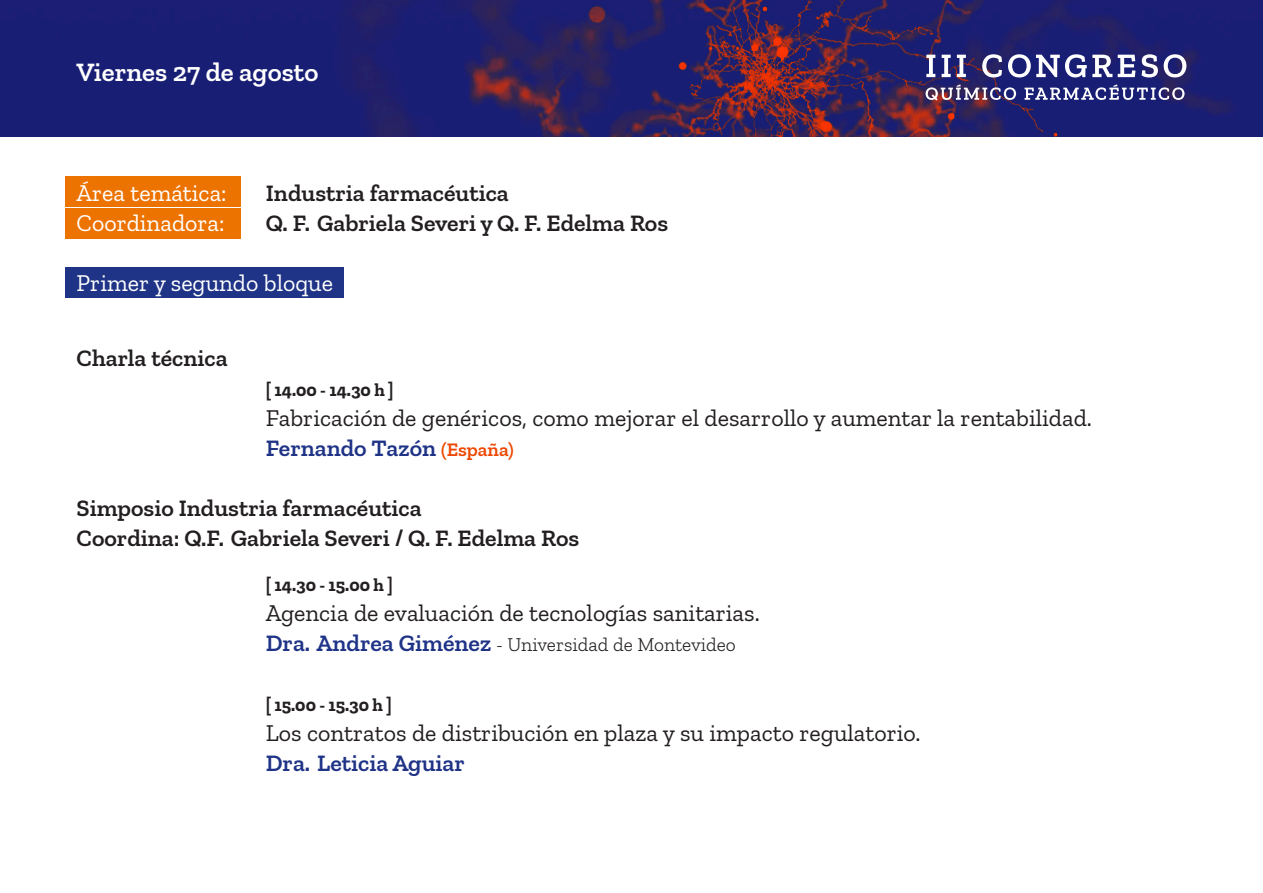
<style>
.page{position:relative;width:1263px;height:893px;background:#fff}
.page>*{position:absolute;margin:0;border:0;box-sizing:border-box;transform-origin:0 0}
.t1{font:600 27px "Zilla Slab";color:#fff}
.Subtitulo__nombre_ch{font:24px "Zilla Slab";color:#231f20}
.Titulo{font:600 24px "Zilla Slab";color:#231f20}
.Subtitulo__nombre_ch-2{font:600 24px "Zilla Slab";color:#231f20}
.Subtitulo__nombre_ch-3{font:24px/30px "Zilla Slab";color:#fff}
.Subtitulo__nombre_ch-4{font:600 24px "Zilla Slab";color:#1f3387}
.Subtitulo__nombre_ch-5{font:300 19.5px "Zilla Slab";color:#231f20}
.Subtitulo__nombre_ch-6{font:700 18px "Zilla Slab";color:#231f20}
.s1{font-size:19.5px;color:#ed4700}
.s2{font-weight:600;font-size:24px;color:#1f3387}
</style>
<div class="page">
<svg style="left:0;top:0;width:1263px;height:137px;background:#272068"></svg>
<svg style="left:926px;top:55px;width:9px;height:22px"></svg>
<svg style="left:942px;top:55px;width:9px;height:22px"></svg>
<svg style="left:957px;top:55px;width:9px;height:22px"></svg>
<svg style="left:982px;top:54px;width:20px;height:23px"></svg>
<svg style="left:1008px;top:54px;width:104px;height:23px"></svg>
<svg style="left:1118px;top:55px;width:17px;height:22px"></svg>
<svg style="left:1141px;top:54px;width:17px;height:23px"></svg>
<svg style="left:1164px;top:54px;width:22px;height:23px"></svg>
<svg style="left:925px;top:84px;width:91px;height:17px;background:#6d5f87"></svg>
<svg style="left:1024px;top:84px;width:160px;height:16px"></svg>
<div style="left:65px;top:176px;width:175px;height:31px;background:#ed7300"></div>
<div style="left:65px;top:208px;width:175px;height:31px;background:#ed7300"></div>
<div style="left:65px;top:267px;width:278px;height:31px;background:#1f3387"></div>
<p class="t1" style="left:77px;top:57px;width:243px">Viernes 27 de agosto</p>
<p class="Subtitulo__nombre_ch-3" style="left:77px;top:178px;width:152px">Área temática:<br>Coordinadora:</p>
<p class="Subtitulo__nombre_ch-2" style="left:266px;top:179px;width:245px">Industria farmacéutica</p>
<p class="Subtitulo__nombre_ch-2" style="left:266px;top:209px;width:404px">Q. F. Gabriela Severi y Q. F. Edelma Ros</p>
<p class="Subtitulo__nombre_ch-3" style="left:77px;top:268px;width:258px">Primer y segundo bloque</p>
<p class="Titulo" style="left:77px;top:344px;width:153px">Charla técnica</p>
<p class="Subtitulo__nombre_ch-6" style="left:266px;top:379px;width:129px">[ 14.00 - 14.30 h ]</p>
<p class="Subtitulo__nombre_ch" style="left:266px;top:405px;width:828px">Fabricación de genéricos, como mejorar el desarrollo y aumentar la rentabilidad.</p>
<p class="Subtitulo__nombre_ch-4" style="left:266px;top:434px;width:249px">Fernando Tazón <span class="s1">(España)</span></p>
<p class="Titulo" style="left:77px;top:494px;width:347px">Simposio Industria farmacéutica</p>
<p class="Titulo" style="left:77px;top:524px;width:504px">Coordina: Q.F. Gabriela Severi / Q. F. Edelma Ros</p>
<p class="Subtitulo__nombre_ch-6" style="left:266px;top:574px;width:128px">[ 14.30 - 15.00 h ]</p>
<p class="Subtitulo__nombre_ch" style="left:266px;top:600px;width:495px">Agencia de evaluación de tecnologías sanitarias.</p>
<p class="Subtitulo__nombre_ch-5" style="left:266px;top:634px;width:472px"><span class="s2">Dra. Andrea Giménez</span> - Universidad de Montevideo</p>
<p class="Subtitulo__nombre_ch-6" style="left:266px;top:694px;width:128px">[ 15.00 - 15.30 h ]</p>
<p class="Subtitulo__nombre_ch" style="left:266px;top:720px;width:656px">Los contratos de distribución en plaza y su impacto regulatorio.</p>
<p class="Subtitulo__nombre_ch-4" style="left:266px;top:749px;width:201px">Dra. Leticia Aguiar</p>
</div>
